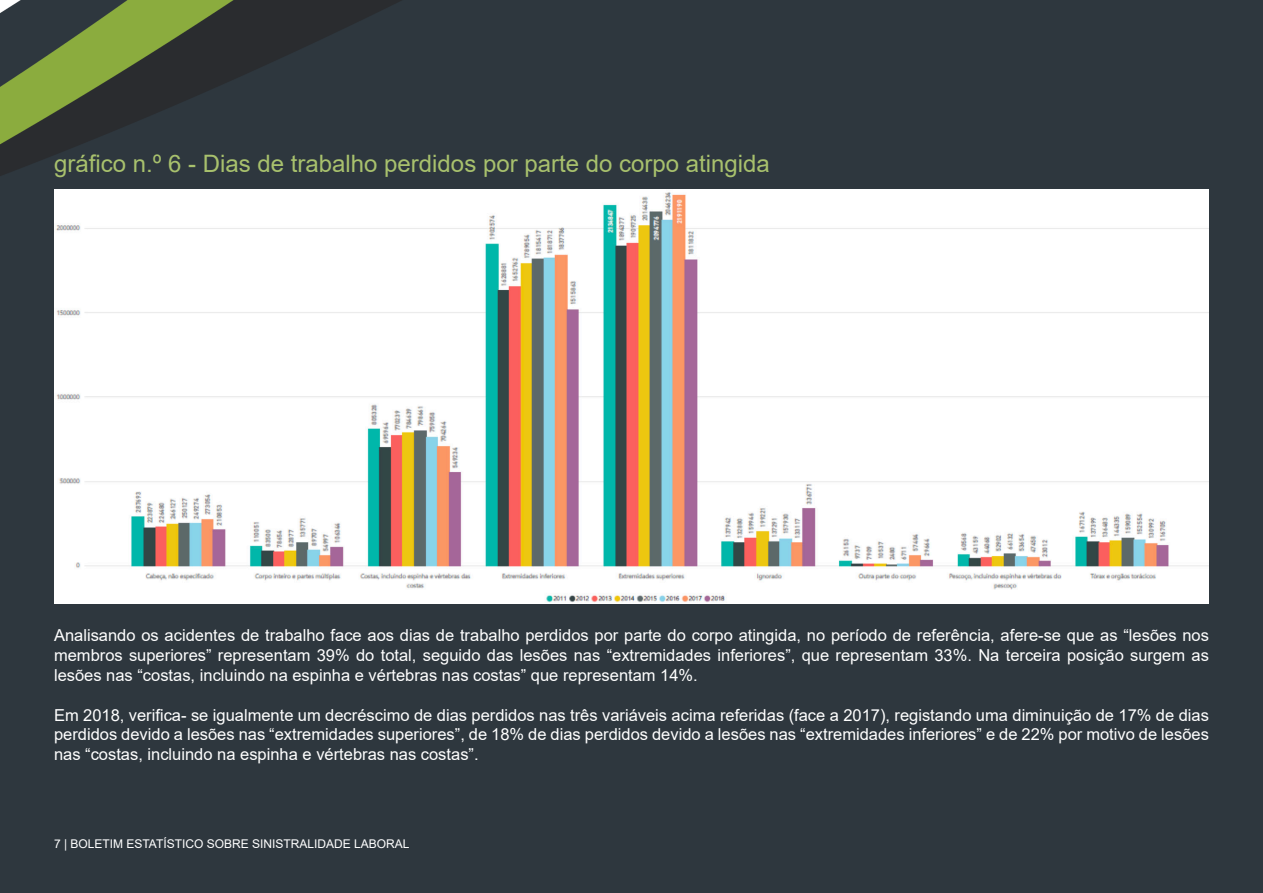
<style>
.page{position:relative;width:1263px;height:893px;background:#2e373e}
.page>*{position:absolute;margin:0;border:0;box-sizing:border-box;transform-origin:0 0}
.t1{font:24px "Arial";color:#a8c16d}
.t2{font:16.5px/19.8px "Arial";color:#fff;text-align:justify}
.t3{font:12px "Arial";color:#fff}
</style>
<div class="page">
<img style="left:54px;top:190px;width:1155px;height:413px">
<p class="t1" style="left:54px;top:147px;width:717px">gráfico n.º 6 - Dias de trabalho perdidos por parte do corpo atingida</p>
<p class="t2" style="left:54px;top:625px;width:1156px">Analisando os acidentes de trabalho face aos dias de trabalho perdidos por parte do corpo atingida, no período de referência, afere-se que as “lesões nos membros superiores” representam 39% do total, seguido das lesões nas “extremidades inferiores”, que representam 33%. Na terceira posição surgem as lesões nas “costas, incluindo na espinha e vértebras nas costas” que representam 14%.</p>
<p class="t2" style="left:54px;top:705px;width:1156px">Em 2018, verifica- se igualmente um decréscimo de dias perdidos nas três variáveis acima referidas (face a 2017), registando uma diminuição de 17% de dias perdidos devido a lesões nas “extremidades superiores”, de 18% de dias perdidos devido a lesões nas “extremidades inferiores” e de 22% por motivo de lesões nas “costas, incluindo na espinha e vértebras nas costas”.</p>
<p class="t3" style="left:54px;top:836px;width:357px">7 | BOLETIM ESTATÍSTICO SOBRE SINISTRALIDADE LABORAL</p>
</div>
